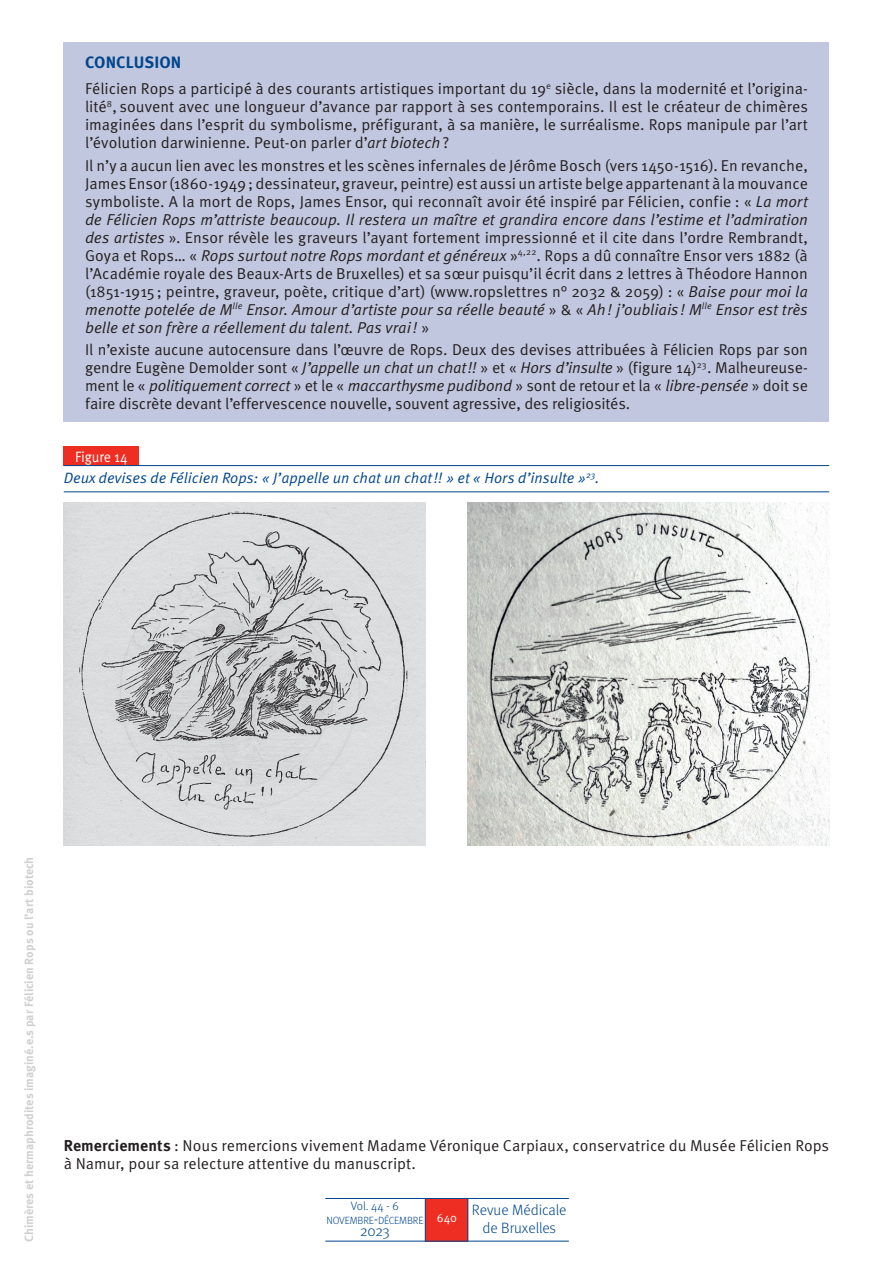
<style>
.page{position:relative;width:893px;height:1263px;background:#fff}
.page>*{position:absolute;margin:0;border:0;box-sizing:border-box;transform-origin:0 0}
.t1{font:700 16.5px "Meta Pro";letter-spacing:.01em;color:#01468c}
.t2{font:15.75px/18px "Meta Pro Norm";letter-spacing:-.005em;color:#231f20;text-align:justify}
.t3{font:italic 15.75px/18px "Meta Pro";letter-spacing:-.005em;color:#231f20}
.t4{font:italic 15px/21.5px "Meta Pro";color:#01468c}
.t5{font:300 15px/18px "Meta Pro";color:#01468c;text-align:center}
.t6{font:300 15px "Meta Pro";color:#01468c}
.t7{font:700 12px "Meta Pro";color:#cfd0d2}
.t8{font:300 12px "Meta Pro";color:#01468c}
.t9{font:12px "Meta Pro Norm";color:#fff}
.t10{font:300 10.5px "Meta Pro";letter-spacing:-.015em;color:#01468c}
.s1{font-family:"Meta Pro";font-style:italic}
.s2{font-family:"Meta Pro Norm";font-style:normal}
.s3{font-style:normal;color:#fff}
.s4{font-family:"Meta Pro";font-weight:700}
.s5{font-size:15px}
.s6{font-style:inherit}
</style>
<div class="page">
<div style="left:426px;top:1198px;width:42px;height:43px;background:#ee2e22"></div>
<hr style="left:325px;top:1241px;width:244px;height:1px;background:#01468c">
<hr style="left:467px;top:1198px;width:1px;height:43px;background:#01468c">
<hr style="left:425px;top:1198px;width:1px;height:43px;background:#01468c">
<hr style="left:325px;top:1198px;width:244px;height:1px;background:#01468c">
<div style="left:64px;top:43px;width:765px;height:379px;background:#c1c7df"></div>
<div style="left:64px;top:446px;width:75px;height:19px;background:#ee2e22"></div>
<hr style="left:64px;top:465px;width:765px;height:1px;background:#01468c">
<hr style="left:64px;top:491px;width:765px;height:1px;background:#01468c">
<img style="left:64px;top:502px;width:361px;height:343px">
<img style="left:468px;top:502px;width:361px;height:343px">
<p class="t1" style="left:85px;top:49px;width:98px">CONCLUSION</p>
<p class="t2" style="left:85px;top:79px;width:724px">Félicien Rops a participé à des courants artistiques important du 19<sup>e</sup> siècle, dans la modernité et l’origina&shy;lité<sup>8</sup>, souvent avec une longueur d’avance par rapport à ses contemporains. Il est le créateur de chimères imaginées dans l’esprit du symbolisme, préfigurant, à sa manière, le surréalisme. Rops manipule par l’art l’évolution darwinienne. Peut-on parler d’<span class="s1">art biotech</span>?</p>
<p class="t2" style="left:85px;top:155px;width:724px">Il n’y a aucun lien avec les monstres et les scènes infernales de Jérôme Bosch (vers 1450-1516). En revanche, James Ensor (1860-1949; dessinateur, graveur, peintre) est aussi un artiste belge appartenant à la mouvance symboliste. A la mort de Rops, James Ensor, qui reconnaît avoir été inspiré par Félicien, confie : « <span class="s1">La mort</span></p>
<p class="t3" style="left:85px;top:209px;width:724px">de Félicien Rops m’attriste beaucoup. Il restera un maître et grandira encore dans l’estime et l’admiration</p>
<p class="t2" style="left:85px;top:227px;width:724px"><span class="s1">des artistes</span> ». Ensor révèle les graveurs l’ayant fortement impressionné et il cite dans l’ordre Rembrandt, Goya et Rops… « <span class="s1">Rops surtout notre Rops mordant et généreux</span> »<sup>4,22</sup>. Rops a dû connaître Ensor vers 1882 (à l’Académie royale des Beaux-Arts de Bruxelles) et sa sœur puisqu’il écrit dans 2 lettres à Théodore Hannon (1851-1915; peintre, graveur, poète, critique d’art) (www.ropslettres n° 2032 &amp; 2059) : « <span class="s1">Baise pour moi la</span></p>
<p class="t3" style="left:85px;top:299px;width:724px">menotte potelée de M<sup>lle</sup> Ensor. Amour d’artiste pour sa réelle beauté <span class="s2">» &amp; «</span> Ah! j’oubliais ! M<sup>lle</sup> Ensor est très belle et son frère a réellement du talent. Pas vrai! <span class="s2">»</span></p>
<p class="t2" style="left:85px;top:339px;width:724px">Il n’existe aucune autocensure dans l’œuvre de Rops. Deux des devises attribuées à Félicien Rops par son gendre Eugène Demolder sont « <span class="s1">J’appelle un chat un chat!!</span> » et « <span class="s1">Hors d’insulte</span> » (figure 14)<sup>23</sup>. Malheureuse-</p>
<p class="t3" style="left:85px;top:375px;width:724px"><span class="s2">ment le «</span> politiquement correct <span class="s2">» et le «</span> maccarthysme pudibond <span class="s2">» sont de retour et la «</span> libre-pensée <span class="s2">» doit se</span></p>
<p class="t2" style="left:85px;top:393px;width:547px">faire discrète devant l’effervescence nouvelle, souvent agressive, des religiosités.</p>
<p class="t4" style="left:64px;top:445px;width:537px;text-indent:11px"><span class="s3">Figure 14<br></span>Deux devises de Félicien Rops: « J’appelle un chat un chat!! » et « Hors d’insulte »<sup>23</sup>.</p>
<p class="t7" style="left:20px;top:1241px;width:386px;rotate:-90deg">Chimères et hermaphrodites imaginé.e.s par Félicien Rops ou l’art biotech</p>
<p class="t2" style="left:64px;top:1136px;width:767px"><span class="s4">Remerciements</span> : Nous remercions vivement Madame Véronique Carpiaux, conservatrice du Musée Félicien Rops à Namur, pour sa relecture attentive du manuscript.</p>
<p class="t8" style="left:351px;top:1197px;width:49px">Vol. 44 - 6</p>
<p class="t10" style="left:326px;top:1213px;width:99px">NOVEMBRE<span class="s5">-</span>DÉCEMBRE</p>
<p class="t6" style="left:360px;top:1220px;width:31px">2023</p>
<p class="t9" style="left:437px;top:1208px;width:22px">640</p>
<p class="t5" style="left:472px;top:1200px;width:96px"><span class="s6">R</span>evue Médicale de Bruxelles</p>
</div>
